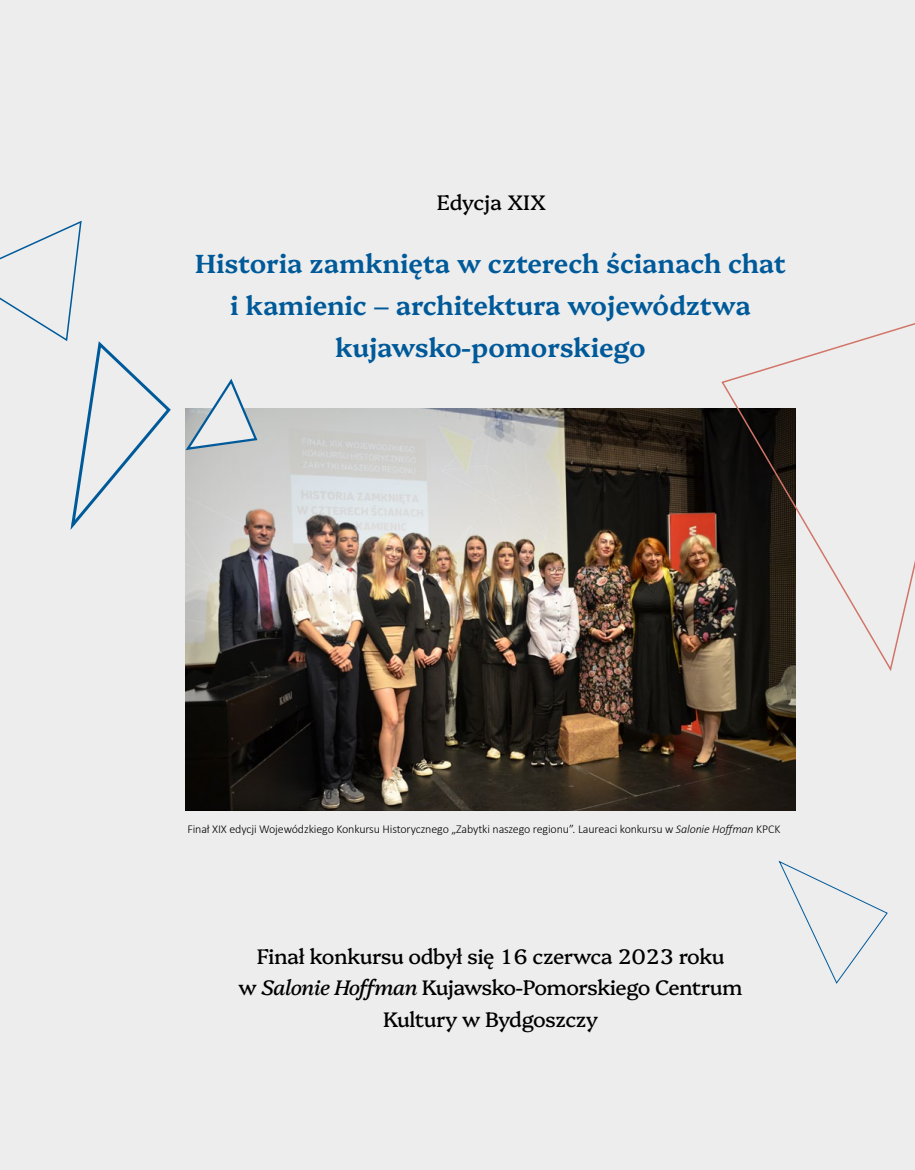
<style>
.page{position:relative;width:915px;height:1170px;background:#fff}
.page>*{position:absolute;margin:0;border:0;box-sizing:border-box;transform-origin:0 0}
.t1{font:600 26.25px/42px "Platypi";letter-spacing:-.005em;color:#005a9a;text-align:center}
.t2{font:21px/31.5px "Platypi";letter-spacing:-.03em;color:#000;text-align:center}
.t3{font:21px "Platypi";letter-spacing:-.005em;color:#000}
.t4{font:300 12px "Calibri";letter-spacing:-.01em;color:#000}
.s1{font-style:italic}
</style>
<div class="page">
<div style="left:0;top:0;width:914px;height:1169px;background:#ededed"></div>
<img style="left:185px;top:408px;width:610px;height:402px">
<svg style="left:0;top:220px;width:171px;height:310px"></svg>
<svg style="left:720px;top:323px;width:194px;height:348px"></svg>
<svg style="left:778px;top:860px;width:109px;height:124px"></svg>
<svg style="left:185px;top:378px;width:74px;height:73px"></svg>
<h2 class="t3" style="left:436px;top:188px;width:111px">Edycja XIX</h2>
<h1 class="t1" style="left:195px;top:242px;width:592px">Historia zamknięta w czterech ścianach chat i kamienic – architektura województwa kujawsko-pomorskiego</h1>
<p class="t4" style="left:187px;top:821px;width:594px">Finał XIX edycji Wojewódzkiego Konkursu Historycznego „Zabytki naszego regionu”. Laureaci konkursu w <span class="s1">Salonie Hoffman</span> KPCK</p>
<h2 class="t2" style="left:238px;top:940px;width:505px">Finał konkursu odbył się 16 czerwca 2023 roku<br>w <span class="s1">Salonie Hoffman</span> Kujawsko-Pomorskiego Centrum<br>Kultury w Bydgoszczy</h2>
</div>
